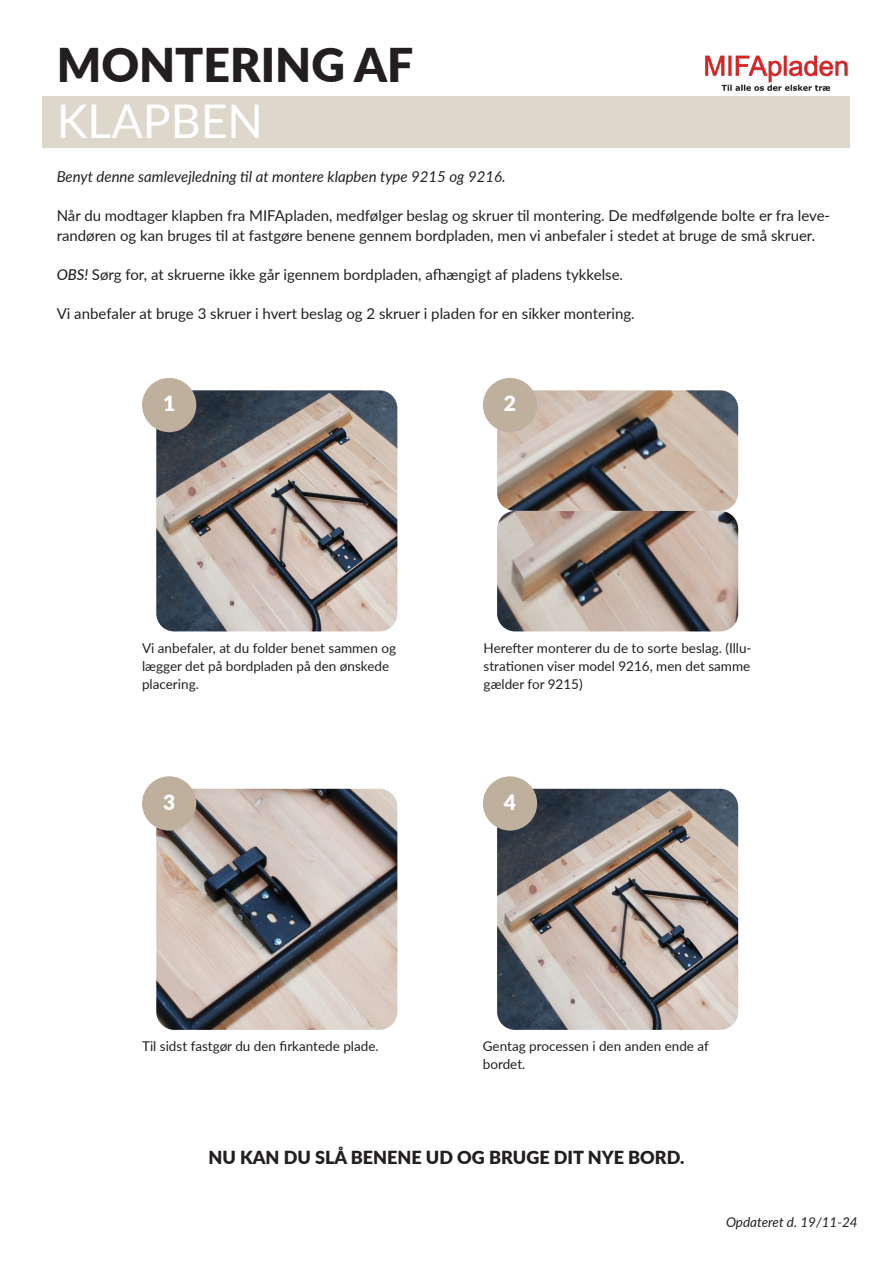
<style>
.page{position:relative;width:893px;height:1263px;background:#fff}
.page>*{position:absolute;margin:0;border:0;box-sizing:border-box;transform-origin:0 0}
.t1{font:900 46.5px "Lato";color:#231f20}
.t2{font:46.5px "Lato";color:#fff}
.t3{font:900 21px "Lato";color:#fff}
.t4{font:900 18px "Lato";color:#231f20}
.t5{font:15px/19.5px "Lato";color:#231f20}
.t6{font:italic 15px "Lato";color:#231f20}
.t7{font:13.5px/18px "Lato";color:#231f20}
.t8{font:italic 13.5px "Lato";color:#231f20}
.s1{font-weight:500;font-style:italic}
</style>
<div class="page">
<div style="left:43px;top:96px;width:807px;height:52px;background:#ded7cc"></div>
<img style="left:156px;top:390px;width:241px;height:241px">
<div style="left:142px;top:378px;width:54px;height:54px;background:#bfb09d;border-radius:50%"></div>
<img style="left:497px;top:390px;width:241px;height:241px">
<div style="left:483px;top:378px;width:54px;height:54px;background:#bfb09d;border-radius:50%"></div>
<img style="left:156px;top:789px;width:241px;height:241px">
<div style="left:142px;top:776px;width:54px;height:54px;background:#bfb09d;border-radius:50%"></div>
<img style="left:497px;top:789px;width:241px;height:241px">
<div style="left:483px;top:776px;width:54px;height:54px;background:#bfb09d;border-radius:50%"></div>
<img style="left:705px;top:55px;width:143px;height:36px">
<p class="t1" style="left:57px;top:30px;width:358px">MONTERING AF</p>
<p class="t2" style="left:57px;top:88px;width:208px">KLAPBEN</p>
<p class="t6" style="left:57px;top:166px;width:450px">Benyt denne samlevejledning til at montere klapben type 9215 og 9216.</p>
<p class="t5" style="left:57px;top:205px;width:775px">Når du modtager klapben fra MIFApladen, medfølger beslag og skruer til montering. De medfølgende bolte er fra leve&shy;randøren og kan bruges til at fastgøre benene gennem bordpladen, men vi anbefaler i stedet at bruge de små skruer.</p>
<p class="t5" style="left:57px;top:264px;width:568px"><span class="s1">OBS!</span> Sørg for, at skruerne ikke går igennem bordpladen, afhængigt af pladens tykkelse.</p>
<p class="t5" style="left:57px;top:303px;width:580px">Vi anbefaler at bruge 3 skruer i hvert beslag og 2 skruer i pladen for en sikker montering.</p>
<p class="t3" style="left:163px;top:388px;width:14px">1</p>
<p class="t3" style="left:504px;top:388px;width:14px">2</p>
<p class="t7" style="left:142px;top:638px;width:256px">Vi anbefaler, at du folder benet sammen og lægger det på bordpladen på den ønskede placering.</p>
<p class="t7" style="left:484px;top:638px;width:269px;text-align:justify">Herefter monterer du de to sorte beslag. (Illu&shy;strationen viser model 9216, men det samme gælder for 9215)</p>
<p class="t3" style="left:163px;top:786px;width:14px">3</p>
<p class="t3" style="left:504px;top:786px;width:14px">4</p>
<p class="t7" style="left:142px;top:1037px;width:238px">Til sidst fastgør du den firkantede plade.</p>
<p class="t7" style="left:483px;top:1037px;width:227px">Gentag processen i den anden ende af bordet.</p>
<p class="t4" style="left:208px;top:1144px;width:478px">NU KAN DU SLÅ BENENE UD OG BRUGE DIT NYE BORD.</p>
<p class="t8" style="left:726px;top:1212px;width:133px">Opdateret d. 19/11-24</p>
</div>
